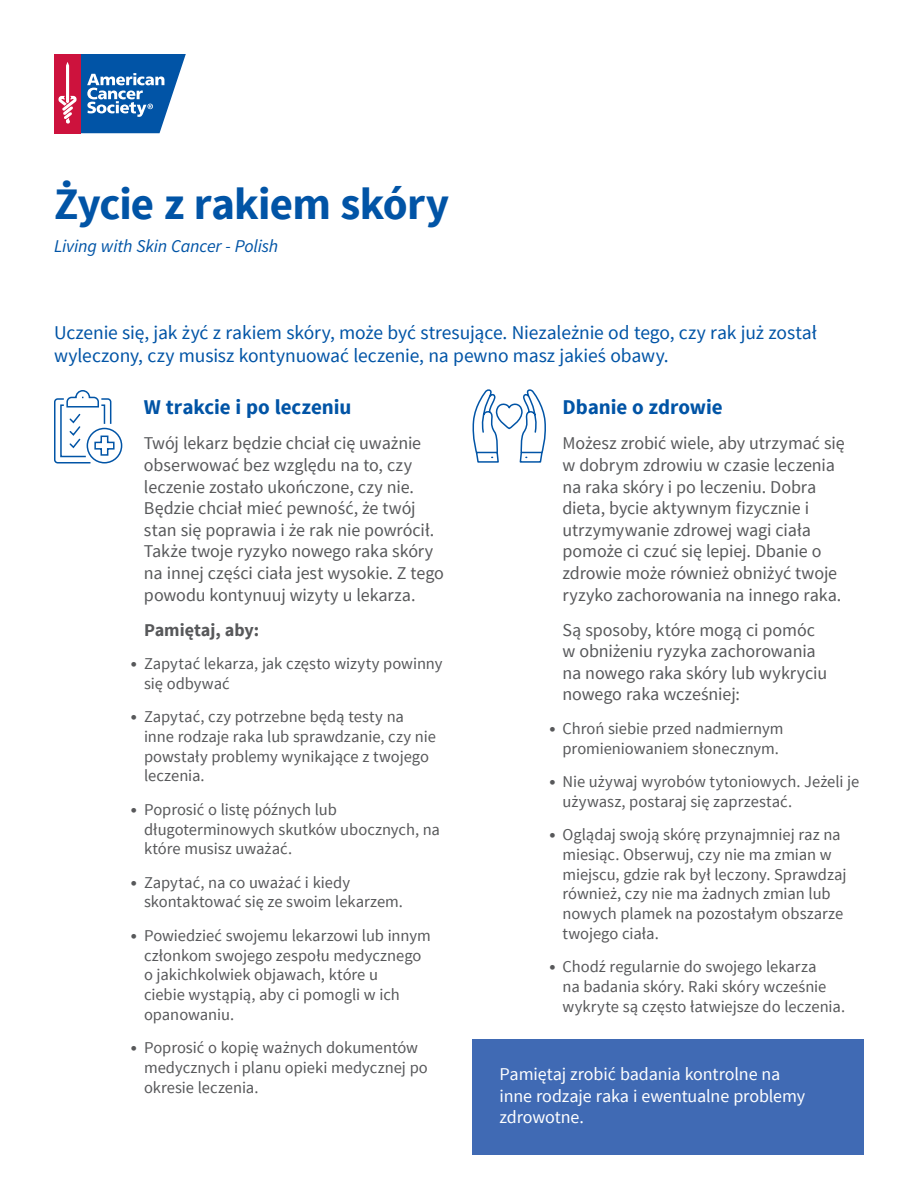
<style>
.page{position:relative;width:918px;height:1188px;background:#fff}
.page>*{position:absolute;margin:0;border:0;box-sizing:border-box;transform-origin:0 0}
.t1{font:700 45px "Source Sans Pro";letter-spacing:-.015em;color:#0154a6}
.t2{font:700 21px "Source Sans Pro";letter-spacing:-.005em;color:#0154a6}
.t3{font:19.5px/23.4px "Source Sans Pro";letter-spacing:-.005em;color:#0154a6}
.t4{font:18px/21.6px "Source Sans Pro";letter-spacing:-.005em;color:#57585a}
.t5{font:18px/21.6px "Source Sans Pro";letter-spacing:-.01em;color:#fff}
.t6{font:italic 18px "Source Sans Pro";letter-spacing:-.01em;color:#0154a6}
.t7{font:700 18px "Source Sans Pro";color:#57585a}
.t8{font:16.5px/19.8px "Source Sans Pro";letter-spacing:-.005em;color:#57585a}
.s1{font-family:"Frutiger LT Std";font-size:13.5px}
</style>
<div class="page">
<div style="left:54px;top:54px;width:26px;height:79px;background:#cd123d"></div>
<svg style="left:58px;top:54px;width:128px;height:79px"></svg>
<div style="left:472px;top:1040px;width:392px;height:115px;background:#406ab4"></div>
<svg style="left:54px;top:390px;width:69px;height:74px"></svg>
<svg style="left:472px;top:389px;width:74px;height:74px"></svg>
<h1 class="t1" style="left:54px;top:175px;width:397px">Życie z rakiem skóry</h1>
<p class="t6" style="left:54px;top:235px;width:226px">Living with Skin Cancer - Polish</p>
<p class="t3" style="left:54px;top:321px;width:765px">Uczenie się, jak żyć z rakiem skóry, może być stresujące. Niezależnie od tego, czy rak już został wyleczony, czy musisz kontynuować leczenie, na pewno masz jakieś obawy.</p>
<p class="t2" style="left:144px;top:394px;width:209px">W trakcie i po leczeniu</p>
<p class="t4" style="left:144px;top:433px;width:301px">Twój lekarz będzie chciał cię uważnie obserwować bez względu na to, czy leczenie zostało ukończone, czy nie.<br>Będzie chciał mieć pewność, że twój stan się poprawia i że rak nie powrócił.<br>Także twoje ryzyko nowego raka skóry na innej części ciała jest wysokie. Z tego powodu kontynuuj wizyty u lekarza.</p>
<p class="t7" style="left:144px;top:618px;width:117px">Pamiętaj, aby:</p>
<p class="t8" style="left:144px;top:654px;width:300px;text-indent:-14px"><span class="s1">•</span> Zapytać lekarza, jak często wizyty powinny się odbywać</p>
<p class="t8" style="left:144px;top:707px;width:294px;text-indent:-14px"><span class="s1">•</span> Zapytać, czy potrzebne będą testy na inne rodzaje raka lub sprawdzanie, czy nie powstały problemy wynikające z twojego leczenia.</p>
<p class="t8" style="left:144px;top:800px;width:298px;text-indent:-14px"><span class="s1">•</span> Poprosić o listę późnych lub długoterminowych skutków ubocznych, na które musisz uważać.</p>
<p class="t8" style="left:144px;top:873px;width:261px;text-indent:-14px"><span class="s1">•</span> Zapytać, na co uważać i kiedy skontaktować się ze swoim lekarzem.</p>
<p class="t8" style="left:144px;top:926px;width:288px;text-indent:-14px"><span class="s1">•</span> Powiedzieć swojemu lekarzowi lub innym członkom swojego zespołu medycznego o jakichkolwiek objawach, które u<br>ciebie wystąpią, aby ci pomogli w ich opanowaniu.</p>
<p class="t8" style="left:144px;top:1038px;width:285px;text-indent:-14px"><span class="s1">•</span> Poprosić o kopię ważnych dokumentów medycznych i planu opieki medycznej po okresie leczenia.</p>
<p class="t2" style="left:562px;top:394px;width:162px">Dbanie o zdrowie</p>
<p class="t4" style="left:562px;top:433px;width:284px">Możesz zrobić wiele, aby utrzymać się w dobrym zdrowiu w czasie leczenia na raka skóry i po leczeniu. Dobra dieta, bycie aktywnym fizycznie i utrzymywanie zdrowej wagi ciała pomoże ci czuć się lepiej. Dbanie o zdrowie może również obniżyć twoje ryzyko zachorowania na innego raka.</p>
<p class="t4" style="left:562px;top:619px;width:266px">Są sposoby, które mogą ci pomóc w obniżeniu ryzyka zachorowania na nowego raka skóry lub wykryciu nowego raka wcześniej:</p>
<p class="t8" style="left:549px;top:719px;width:236px;text-align:center"><span class="s1">•</span> Chroń siebie przed nadmiernym promieniowaniem słonecznym.</p>
<p class="t8" style="left:562px;top:772px;width:298px;text-indent:-14px"><span class="s1">•</span> Nie używaj wyrobów tytoniowych. Jeżeli je używasz, postaraj się zaprzestać.</p>
<p class="t8" style="left:562px;top:825px;width:286px;text-indent:-14px"><span class="s1">•</span> Oglądaj swoją skórę przynajmniej raz na miesiąc. Obserwuj, czy nie ma zmian w miejscu, gdzie rak był leczony. Sprawdzaj również, czy nie ma żadnych zmian lub nowych plamek na pozostałym obszarze twojego ciała.</p>
<p class="t8" style="left:562px;top:957px;width:284px;text-indent:-14px"><span class="s1">•</span> Chodź regularnie do swojego lekarza<br>na badania skóry. Raki skóry wcześnie wykryte są często łatwiejsze do leczenia.</p>
<p class="t5" style="left:500px;top:1064px;width:307px">Pamiętaj zrobić badania kontrolne na inne rodzaje raka i ewentualne problemy zdrowotne.</p>
</div>
